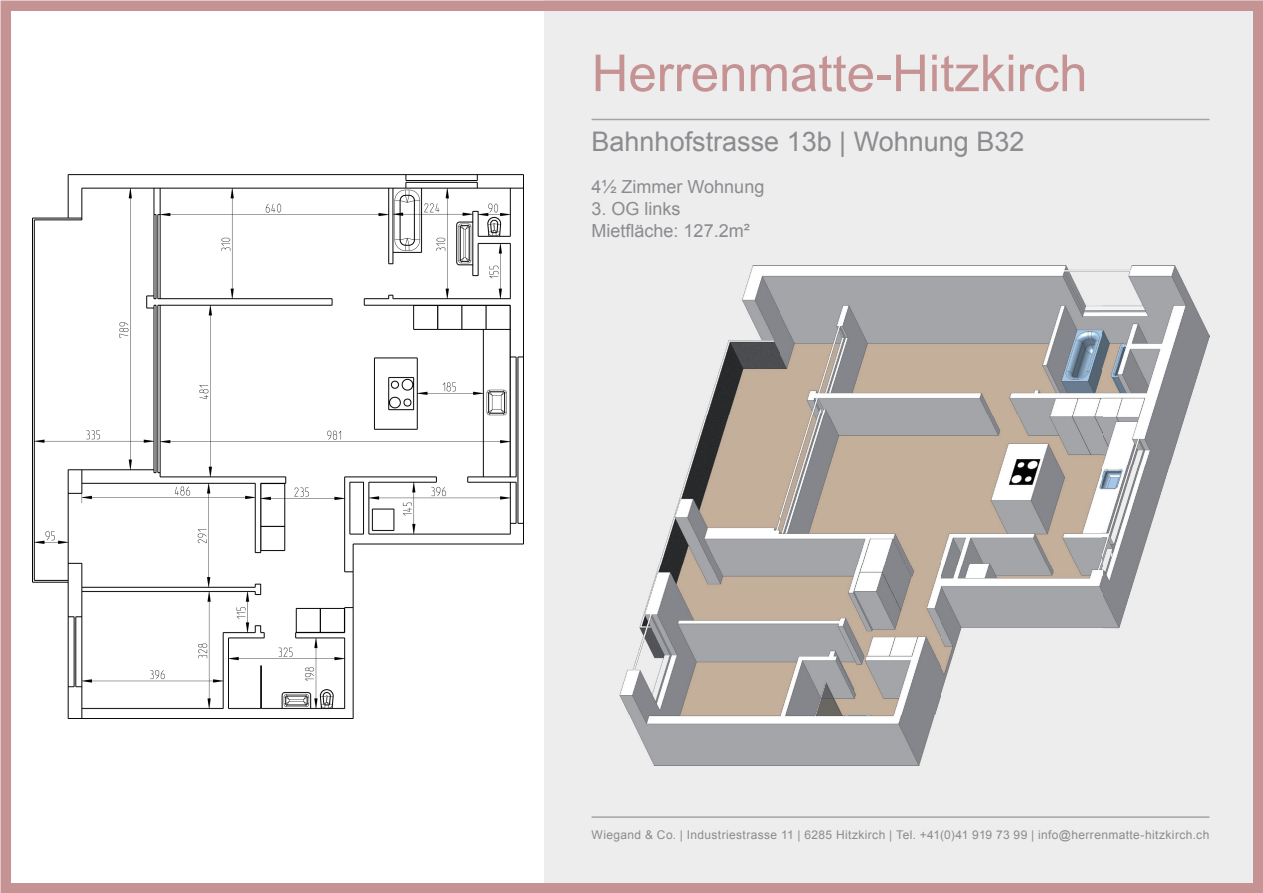
<style>
.page{position:relative;width:1263px;height:893px;background:#fff}
.page>*{position:absolute;margin:0;border:0;box-sizing:border-box;transform-origin:0 0}
.t1{font:51px "Arial";color:#c69394}
.t2{font:27px "Arial";color:#8b8b90}
.t3{font:18px/21.6px "Arial";color:#8b8b90}
.t4{font:12px "Arial";letter-spacing:.03em;color:#8b8b90}
</style>
<div class="page">
<div style="left:545px;top:0;width:718px;height:893px;background:#ecedec"></div>
<div style="left:1px;top:1px;width:1262px;height:892px;border:10px solid #c69394"></div>
<img style="left:33px;top:175px;width:490px;height:543px">
<img style="left:620px;top:266px;width:590px;height:499px">
<hr style="left:592px;top:816px;width:617px;height:2px;background:#a2a4a7">
<hr style="left:592px;top:119px;width:617px;height:1px;background:#a2a4a7">
<h1 class="t1" style="left:592px;top:40px;width:497px">Herrenmatte-Hitzkirch</h1>
<h2 class="t2" style="left:592px;top:123px;width:434px">Bahnhofstrasse 13b | Wohnung B32</h2>
<h3 class="t3" style="left:592px;top:176px;width:174px">4½ Zimmer Wohnung</h3>
<h3 class="t3" style="left:592px;top:198px;width:160px">3. OG links<br>Mietfläche: 127.2m²</h3>
<p class="t4" style="left:592px;top:827px;width:619px">Wiegand &amp; Co. | Industriestrasse 11 | 6285 Hitzkirch | Tel. +41(0)41 919 73 99 | info@herrenmatte-hitzkirch.ch</p>
</div>
